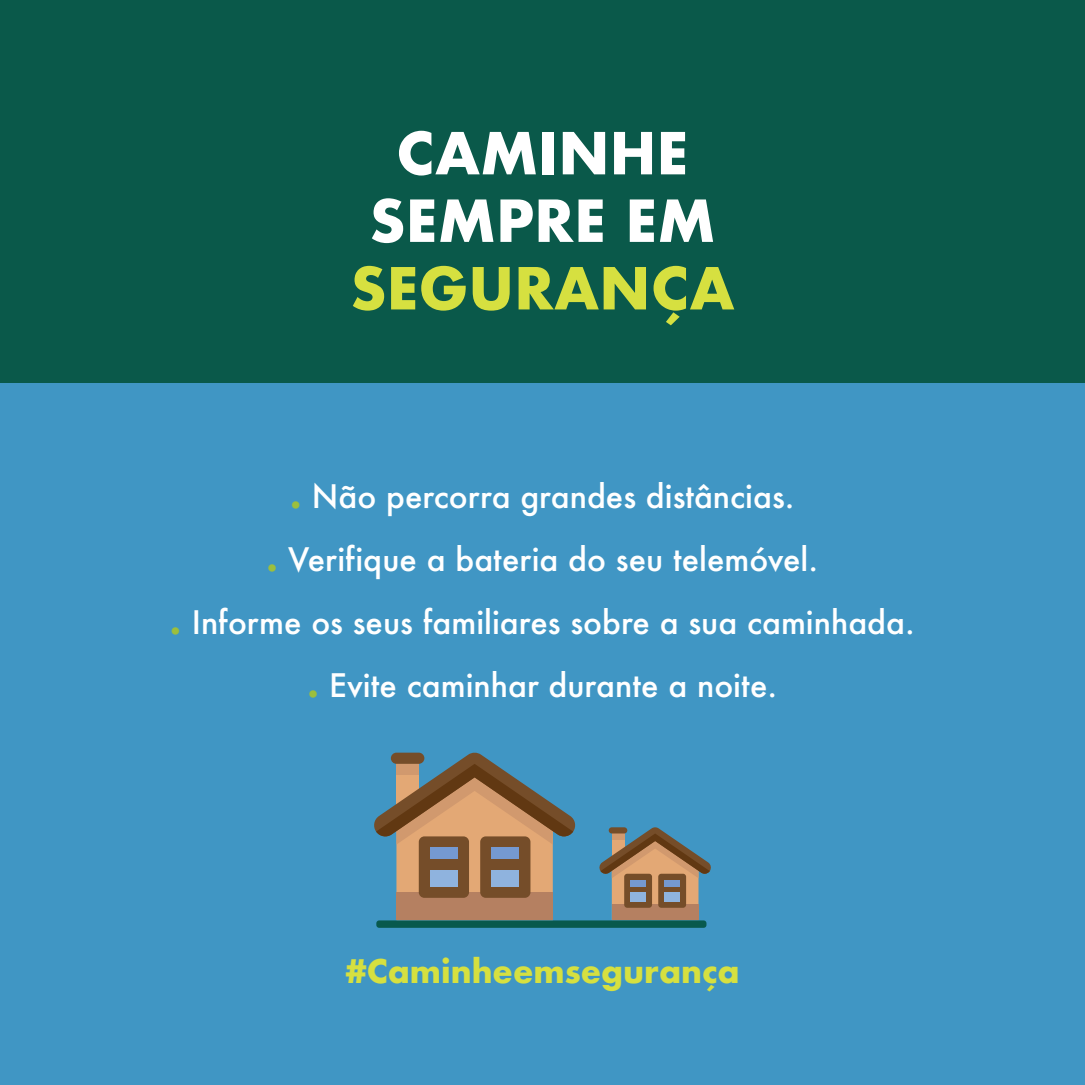
<style>
.page{position:relative;width:1085px;height:1085px;background:#fff}
.page>*{position:absolute;margin:0;border:0;box-sizing:border-box;transform-origin:0 0}
.t1{font:700 56.25px/67.5px "Futura";color:#fff;text-align:center}
.t2{font:700 56.25px "Futura";color:#d6e040}
.t3{font:500 31.5px/63px "Futura";color:#fff;text-align:center}
.t4{font:700 31.5px "Futura";color:#d6e040}
.s1{font-weight:700;color:#9cbf3d}
</style>
<div class="page">
<div style="left:0;top:0;width:1084px;height:1084px;background:#4096c4"></div>
<div style="left:0;top:0;width:1084px;height:383px;background:#0a594a"></div>
<svg style="left:599px;top:827px;width:112px;height:93px"></svg>
<div style="left:608px;top:827px;width:19px;height:6px;background:#754d29;border-radius:3px"></div>
<div style="left:630px;top:892px;width:15px;height:9px;background:#8fb3de"></div>
<div style="left:630px;top:879px;width:15px;height:7px;background:#7599d1"></div>
<div style="left:658px;top:873px;width:28px;height:34px;background:#754d29;border-radius:3px"></div>
<div style="left:664px;top:892px;width:15px;height:9px;background:#8fb3de"></div>
<div style="left:664px;top:879px;width:15px;height:7px;background:#7599d1"></div>
<div style="left:376px;top:920px;width:330px;height:7px;background:#08594d;border-radius:3px"></div>
<svg style="left:374px;top:752px;width:202px;height:168px"></svg>
<div style="left:391px;top:752px;width:33px;height:11px;background:#754d29;border-radius:6px"></div>
<div style="left:430px;top:869px;width:28px;height:17px;background:#8fb3de"></div>
<div style="left:430px;top:847px;width:28px;height:11px;background:#7599d1"></div>
<div style="left:480px;top:836px;width:50px;height:61px;background:#754d29;border-radius:6px"></div>
<div style="left:491px;top:869px;width:28px;height:17px;background:#8fb3de"></div>
<div style="left:491px;top:847px;width:28px;height:11px;background:#7599d1"></div>
<h1 class="t1" style="left:369px;top:119px;width:348px">CAMINHE<br>SEMPRE EM</h1>
<h1 class="t2" style="left:350px;top:247px;width:386px">SEGURANÇA</h1>
<p class="t3" style="left:170px;top:464px;width:746px"><span class="s1">.</span> Não percorra grandes distâncias.<br><span class="s1">.</span> Verifique a bateria do seu telemóvel.<br><span class="s1">.</span> Informe os seus familiares sobre a sua caminhada. <span class="s1">.</span> Evite caminhar durante a noite.</p>
<p class="t4" style="left:345px;top:947px;width:396px">#Caminheemsegurança</p>
</div>
